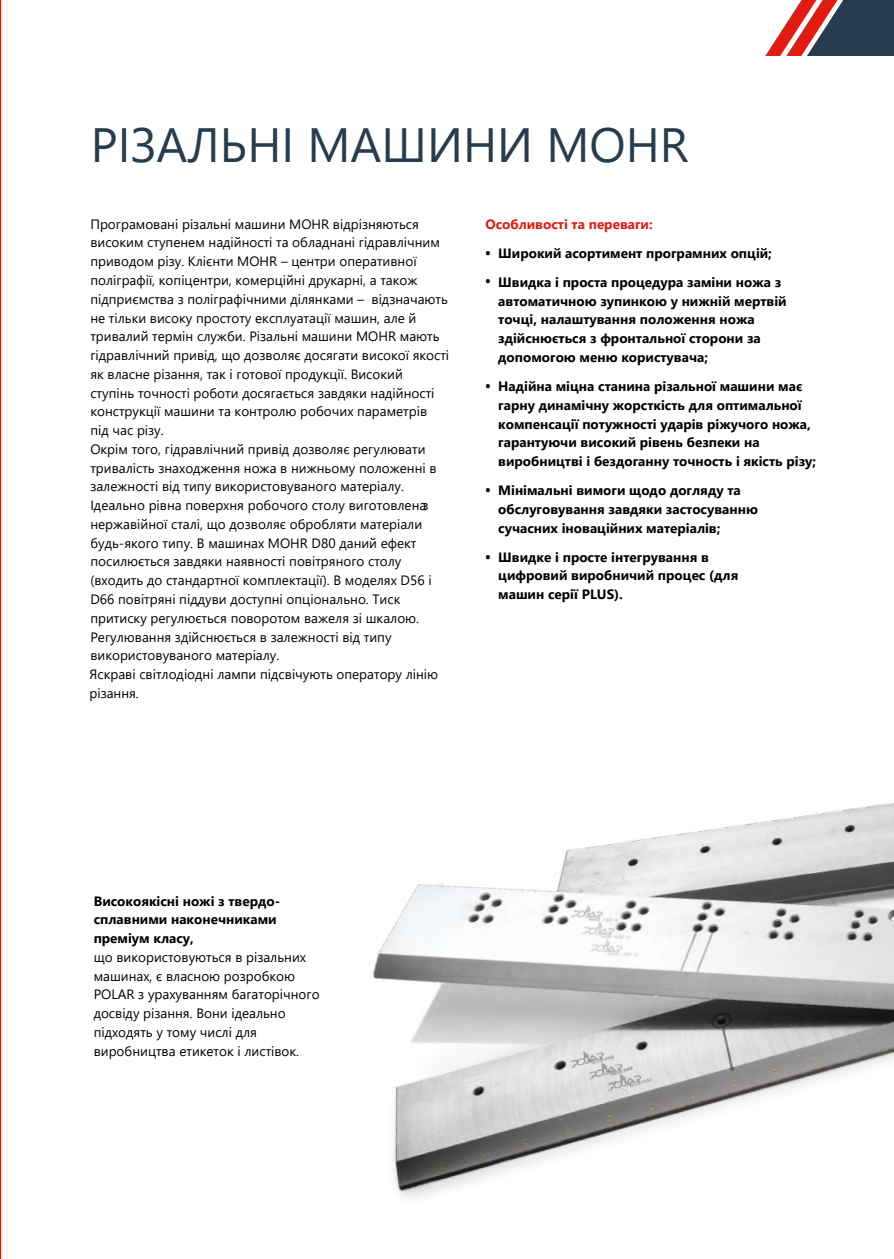
<style>
.page{position:relative;width:894px;height:1259px;background:#fff}
.page>*{position:absolute;margin:0;border:0;box-sizing:border-box;transform-origin:0 0}
.t1{font:48px "Segoe UI";color:#273c4e}
.t2{font:13.5px/18.8px "Segoe UI";color:#000}
.t3{font:700 13.5px/18.8px "Segoe UI";color:#000}
.t4{font:700 13.5px "Segoe UI";color:#df1b12}
.s1{font-family:"Open Sans"}
</style>
<div class="page">
<hr style="left:0;top:0;width:1px;height:1258px;background:#df1b12">
<img style="left:373px;top:803px;width:520px;height:395px">
<svg style="left:765px;top:0;width:128px;height:56px"></svg>
<h1 class="t1" style="left:91px;top:100px;width:599px">РІЗАЛЬНІ МАШИНИ MOHR</h1>
<p class="t2" style="left:89px;top:213px;width:361px">Програмовані різальні машини MOHR відрізняються високим ступенем надійності та обладнані гідравлічним приводом різу. Клієнти MOHR – центри оперативної поліграфії, копіцентри, комерційні друкарні, а також підприємства з поліграфічними ділянками – відзначають не тільки високу простоту експлуатації машин, але й тривалий термін служби. Різальні машини MOHR мають гідравлічний привід, що дозволяє досягати високої якості як власне різання, так і готової продукції. Високий ступінь точності роботи досягається завдяки надійності конструкції машини та контролю робочих параметрів<br>під час різу.<br>Окрім того, гідравлічний привід дозволяє регулювати тривалість знаходження ножа в нижньому положенні в залежності від типу використовуваного матеріалу.<br>Ідеально рівна поверхня робочого столу виготовлена з нержавійної сталі, що дозволяє обробляти матеріали будь-якого типу. В машинах MOHR D80 даний ефект посилюється завдяки наявності повітряного столу (входить до стандартної комплектації). В моделях D56 і D66 повітряні піддуви доступні опціонально. Тиск притиску регулюється поворотом важеля зі шкалою.<br>Регулювання здійснюється в залежності від типу використовуваного матеріалу.<br>Яскраві світлодіодні лампи підсвічують оператору лінію різання.</p>
<p class="t4" style="left:485px;top:211px;width:169px">Особливості та переваги:</p>
<p class="t3" style="left:485px;top:243px;width:288px"><span class="s1">•</span> Широкий асортимент програмних опцій;</p>
<p class="t3" style="left:498px;top:271px;width:290px;text-indent:-13px"><span class="s1">•</span> Швидка і проста процедура заміни ножа з автоматичною зупинкою у нижній мертвій точці, налаштування положення ножа здійснюється з фронтальної сторони за допомогою меню користувача;</p>
<p class="t3" style="left:498px;top:376px;width:319px;text-indent:-13px"><span class="s1">•</span> Надійна міцна станина різальної машини має гарну динамічну жорсткість для оптимальної компенсації потужності ударів ріжучого ножа, гарантуючи високий рівень безпеки на виробництві і бездоганну точность і якість різу;</p>
<p class="t3" style="left:498px;top:479px;width:261px;text-indent:-13px"><span class="s1">•</span> Мінімальні вимоги щодо догляду та обслуговування завдяки застосуванню сучасних іноваційних матеріалів;</p>
<p class="t3" style="left:498px;top:546px;width:241px;text-indent:-13px"><span class="s1">•</span> Швидке і просте інтегрування в цифровий виробничий процес (для машин серії PLUS).</p>
<p class="t3" style="left:94px;top:890px;width:188px">Високоякісні ножі з твердо&shy;сплавними наконечниками преміум класу,</p>
<p class="t2" style="left:94px;top:946px;width:227px">що використовуються в різальних машинах, є власною розробкою<br>POLAR з урахуванням багаторічного досвіду різання. Вони ідеально підходять у тому числі для виробництва етикеток і листівок.</p>
</div>
